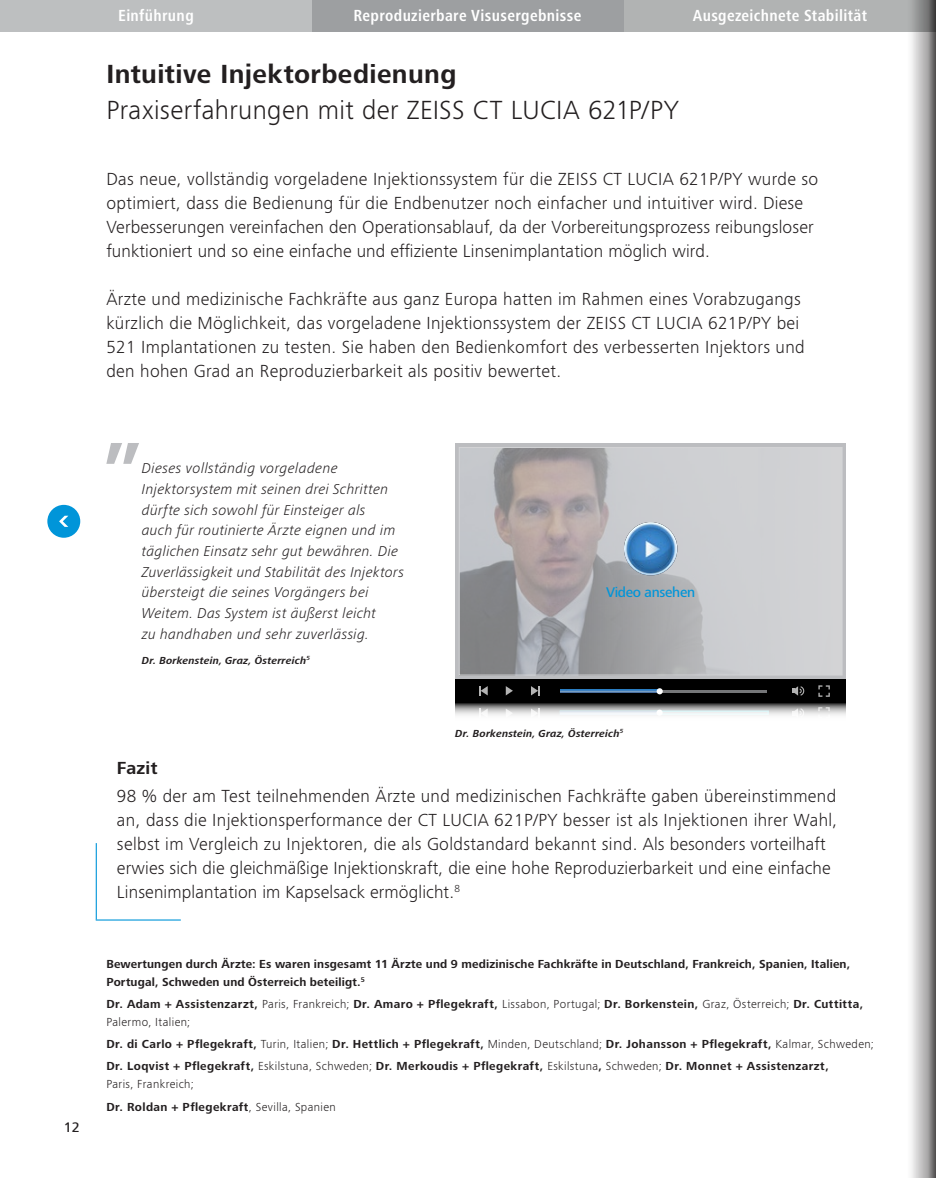
<style>
.page{position:relative;width:936px;height:1178px;background:#fff}
.page>*{position:absolute;margin:0;border:0;box-sizing:border-box;transform-origin:0 0}
.t1{font:300 27px "ZEISS Frutiger Next W1 G";letter-spacing:.015em;color:#231f20}
.t2{font:700 27px "ZEISS Frutiger Next W1 G";letter-spacing:.015em;color:#231f20}
.t3{font:300 18px/24px "ZEISS Frutiger Next W1 G";letter-spacing:.02em;color:#231f20}
.t4{font:700 18px "ZEISS Frutiger Next W1 G";letter-spacing:.015em;color:#231f20}
.t5{font:700 condensed 16.5px "ZEISS Frutiger Next W1 G";letter-spacing:.02em;color:#fff}
.t6{font:italic 300 14.7px/20.7px "ZEISS Frutiger Next W1 G";letter-spacing:.025em;color:#231f20}
.t7{font:500 14.4px "ZEISS Frutiger Next W1 G";letter-spacing:-.02em;color:#0095d9}
.t8{font:500 14.25px "ZEISS Frutiger Next W1 G";color:#231f20}
.t9{font:700 12px/18px "ZEISS Frutiger Next W1 G";letter-spacing:.025em;color:#231f20}
.t10{font:300 12px/22.2px "ZEISS Frutiger Next W1 G";letter-spacing:.03em;color:#231f20}
.t11{font:italic 700 10.5px "ZEISS Frutiger Next W1 G";letter-spacing:.02em;color:#231f20}
.s1{font-weight:300}
.s2{font-weight:700}
</style>
<div class="page">
<svg style="left:106px;top:443px;width:33px;height:21px"></svg>
<svg style="left:0;top:0;width:897px;height:32px;background:#aeb0b1"></svg>
<div style="left:47px;top:505px;width:33px;height:33px;background:#0095d9;border-radius:50%"></div>
<svg style="left:59px;top:516px;width:9px;height:11px"></svg>
<div style="left:455px;top:443px;width:391px;height:237px;background:#bcbdc0"></div>
<div style="left:455px;top:680px;width:391px;height:22px;background:#000"></div>
<hr style="left:560px;top:690px;width:207px;height:3px;background:#757678">
<svg style="left:560px;top:690px;width:96px;height:3px"></svg>
<svg style="left:656px;top:688px;width:6px;height:6px"></svg>
<svg style="left:505px;top:686px;width:8px;height:9px"></svg>
<svg style="left:531px;top:686px;width:8px;height:9px"></svg>
<svg style="left:479px;top:686px;width:8px;height:9px"></svg>
<svg style="left:792px;top:686px;width:12px;height:10px"></svg>
<svg style="left:818px;top:685px;width:11px;height:12px"></svg>
<img style="left:461px;top:449px;width:378px;height:224px">
<div style="left:459px;top:447px;width:383px;height:228px;border:1px solid #fff"></div>
<img style="left:624px;top:522px;width:53px;height:53px;border-radius:27px">
<svg style="left:455px;top:702px;width:391px;height:13px;background:#808080"></svg>
<svg style="left:559px;top:710px;width:209px;height:5px"></svg>
<svg style="left:560px;top:711px;width:96px;height:3px"></svg>
<svg style="left:656px;top:710px;width:6px;height:5px"></svg>
<svg style="left:505px;top:708px;width:8px;height:7px"></svg>
<svg style="left:531px;top:708px;width:8px;height:7px"></svg>
<svg style="left:479px;top:708px;width:8px;height:7px"></svg>
<svg style="left:792px;top:708px;width:12px;height:7px"></svg>
<svg style="left:818px;top:707px;width:11px;height:8px"></svg>
<hr style="left:96px;top:843px;width:1px;height:76px;background:#0095d9">
<hr style="left:96px;top:919px;width:85px;height:1px;background:#0095d9">
<hr style="left:935px;top:0;width:1px;height:1178px;background:#231f20">
<svg style="left:897px;top:0;width:28px;height:1178px"></svg>
<svg style="left:925px;top:0;width:10px;height:1178px;background:#8f8d8d"></svg>
<p class="t5" style="left:118px;top:4px;width:77px">Einführung</p>
<p class="t5" style="left:353px;top:4px;width:229px">Reproduzierbare Visusergebnisse</p>
<p class="t5" style="left:692px;top:4px;width:176px">Ausgezeichnete Stabilität</p>
<h1 class="t2" style="left:106px;top:55px;width:351px">Intuitive Injektorbedienung</h1>
<h1 class="t1" style="left:106px;top:92px;width:574px">Praxiserfahrungen mit der ZEISS CT LUCIA 621P/PY</h1>
<p class="t3" style="left:106px;top:166px;width:713px">Das neue, vollständig vorgeladene Injektionssystem für die ZEISS CT LUCIA 621P/PY wurde so optimiert, dass die Bedienung für die Endbenutzer noch einfacher und intuitiver wird. Diese Verbesserungen vereinfachen den Operationsablauf, da der Vorbereitungsprozess reibungsloser funktioniert und so eine einfache und effiziente Linsenimplantation möglich wird.</p>
<p class="t3" style="left:106px;top:286px;width:699px">Ärzte und medizinische Fachkräfte aus ganz Europa hatten im Rahmen eines Vorabzugangs kürzlich die Möglichkeit, das vorgeladene Injektionssystem der ZEISS CT LUCIA 621P/PY bei 521 Implantationen zu testen. Sie haben den Bedienkomfort des verbesserten Injektors und den hohen Grad an Reproduzierbarkeit als positiv bewertet.</p>
<p class="t8" style="left:64px;top:1117px;width:18px">12</p>
<p class="t6" style="left:142px;top:458px;width:264px">Dieses vollständig vorgeladene Injektorsystem mit seinen drei Schritten dürfte sich sowohl für Einsteiger als<br>auch für routinierte Ärzte eignen und im täglichen Einsatz sehr gut bewähren. Die Zuverlässigkeit und Stabilität des Injektors übersteigt die seines Vorgängers bei Weitem. Das System ist äußerst leicht<br>zu handhaben und sehr zuverlässig.</p>
<p class="t11" style="left:142px;top:653px;width:170px">Dr. Borkenstein, Graz, Österreich<sup>5</sup></p>
<p class="t7" style="left:606px;top:582px;width:91px">Video ansehen</p>
<p class="t11" style="left:455px;top:726px;width:170px">Dr. Borkenstein, Graz, Österreich<sup>5</sup></p>
<p class="t4" style="left:117px;top:755px;width:42px">Fazit</p>
<p class="t3" style="left:117px;top:783px;width:721px">98 % der am Test teilnehmenden Ärzte und medizinischen Fachkräfte gaben übereinstimmend an, dass die Injektionsperformance der CT LUCIA 621P/PY besser ist als Injektionen ihrer Wahl, selbst im Vergleich zu Injektoren, die als Goldstandard bekannt sind. Als besonders vorteilhaft erwies sich die gleichmäßige Injektionskraft, die eine hohe Reproduzierbarkeit und eine einfache Linsenimplantation im Kapselsack ermöglicht.<sup>8</sup></p>
<p class="t9" style="left:106px;top:954px;width:745px">Bewertungen durch Ärzte: Es waren insgesamt 11 Ärzte und 9 medizinische Fachkräfte in Deutschland, Frankreich, Spanien, Italien,<br>Portugal, Schweden und Österreich beteiligt.<sup>5</sup></p>
<p class="t9" style="left:106px;top:994px;width:758px">Dr. Adam + Assistenzarzt, <span class="s1">Paris, Frankreich;</span> Dr. Amaro + Pflegekraft, <span class="s1">Lissabon, Portugal;</span> Dr. Borkenstein, <span class="s1">Graz, Österreich;</span> Dr. Cuttitta,<br><span class="s1">Palermo, Italien;</span></p>
<p class="t9" style="left:106px;top:1032px;width:769px;line-height:22.2px">Dr. di Carlo + Pflegekraft, <span class="s1">Turin, Italien;</span> Dr. Hettlich + Pflegekraft, <span class="s1">Minden, Deutschland;</span> Dr. Johansson + Pflegekraft, <span class="s1">Kalmar, Schweden;<br></span>Dr. Loqvist + Pflegekraft, <span class="s1">Eskilstuna, Schweden;</span> Dr. Merkoudis + Pflegekraft, <span class="s1">Eskilstuna</span>, <span class="s1">Schweden;</span> Dr. Monnet + Assistenzarzt,</p>
<p class="t10" style="left:106px;top:1072px;width:231px">Paris, Frankreich;<br><span class="s2">Dr. Roldan + Pflegekraft</span>, Sevilla, Spanien</p>
</div>
